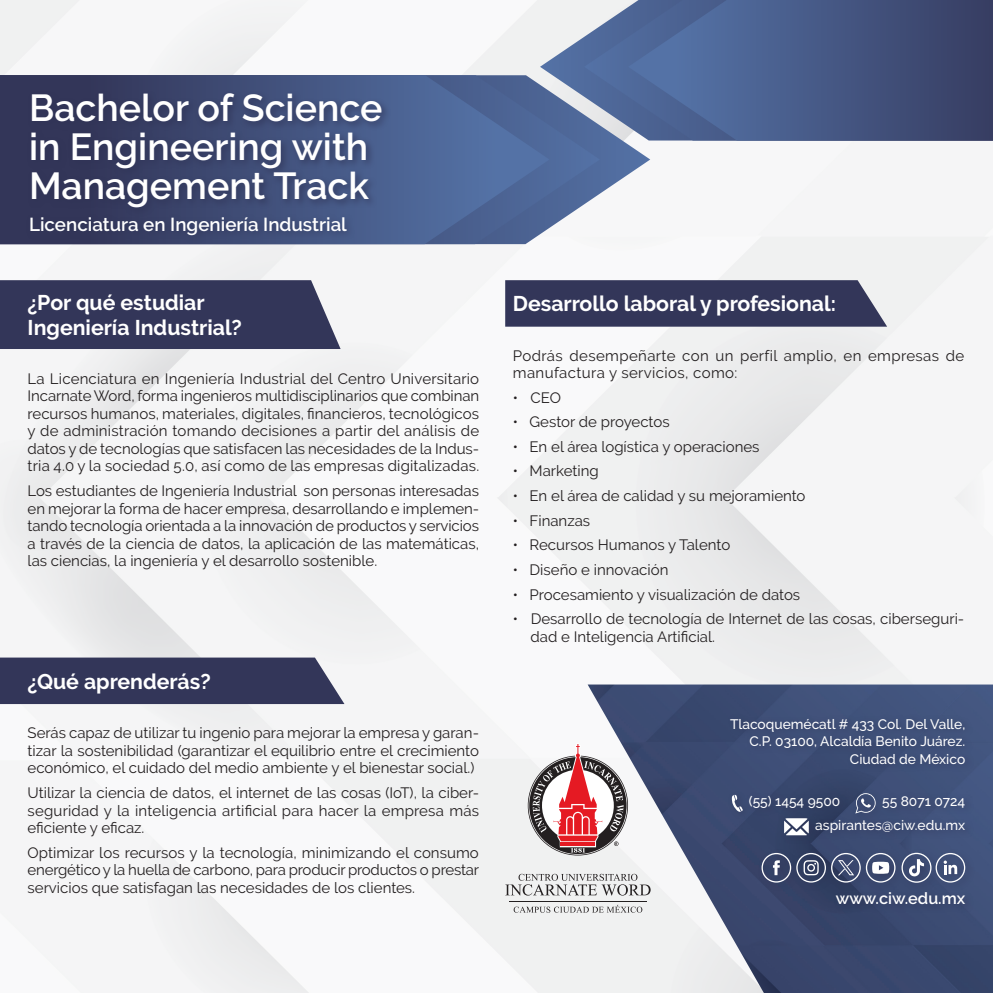
<style>
.page{position:relative;width:993px;height:993px;background:#fff}
.page>*{position:absolute;margin:0;border:0;box-sizing:border-box;transform-origin:0 0}
.t1{font:600 37.5px "Raleway";color:#fff}
.t2{font:700 21.25px "Raleway";color:#fff}
.t3{font:600 18.75px "Raleway";color:#fff}
.t4{font:600 16.25px "Raleway";color:#fff}
.t5{font:15px/17.5px "Raleway";color:#231f20;text-align:justify}
.t6{font:15px/17.5px "Raleway";letter-spacing:.025em;color:#231f20}
.t7{font:500 13.75px/17.5px "Raleway";color:#fff;text-align:right}
</style>
<div class="page">
<img style="left:0;top:0;width:992px;height:992px">
<div style="left:0;top:280px;width:340px;height:69px;background:#333659"></div>
<img style="left:587px;top:684px;width:405px;height:308px">
<svg style="left:599px;top:140px;width:51px;height:104px"></svg>
<svg style="left:549px;top:140px;width:50px;height:104px"></svg>
<svg style="left:0;top:75px;width:549px;height:169px;background:#495d8b"></svg>
<svg style="left:540px;top:0;width:44px;height:140px"></svg>
<svg style="left:584px;top:0;width:44px;height:140px;background:#7b8eb2"></svg>
<svg style="left:628px;top:0;width:364px;height:140px;background:#465986"></svg>
<svg style="left:505px;top:873px;width:145px;height:22px"></svg>
<svg style="left:513px;top:904px;width:129px;height:8px"></svg>
<hr style="left:509px;top:901px;width:137px;height:1px;background:#231f20">
<svg style="left:527px;top:742px;width:100px;height:113px"></svg>
<div style="left:505px;top:280px;width:381px;height:46px;background:#333659"></div>
<div style="left:0;top:657px;width:344px;height:46px;background:#333659"></div>
<div style="left:726px;top:714px;width:248px;height:199px;background:#2e3254;opacity:.6"></div>
<svg style="left:731px;top:794px;width:12px;height:18px"></svg>
<svg style="left:855px;top:793px;width:20px;height:20px"></svg>
<svg style="left:783px;top:818px;width:25px;height:17px"></svg>
<svg style="left:761px;top:852px;width:134px;height:30px;background:#5e6986"></svg>
<svg style="left:901px;top:852px;width:63px;height:30px;background:#677392"></svg>
<div style="left:26px;top:213px;width:329px;height:31px;background:#2e3254;opacity:.6"></div>
<div style="left:27px;top:90px;width:363px;height:126px;background:#2e3254;opacity:.75"></div>
<p class="t1" style="left:29px;top:87px;width:355px">Bachelor of Science</p>
<p class="t1" style="left:29px;top:125px;width:340px">in Engineering with</p>
<p class="t1" style="left:29px;top:164px;width:341px">Management Track</p>
<p class="t3" style="left:29px;top:214px;width:319px">Licenciatura en Ingeniería Industrial</p>
<p class="t2" style="left:28px;top:290px;width:179px">¿Por qué estudiar</p>
<p class="t2" style="left:28px;top:315px;width:215px">Ingeniería Industrial?</p>
<p class="t5" style="left:28px;top:369px;width:453px">La Licenciatura en Ingeniería Industrial del Centro Universitario Incarnate Word, forma ingenieros multidisciplinarios que combinan recursos humanos, materiales, digitales, financieros, tecnológicos y de administración tomando decisiones a partir del análisis de datos y de tecnologías que satisfacen las necesidades de la Indus&shy;tria 4.0 y la sociedad 5.0, así como de las empresas digitalizadas.</p>
<p class="t5" style="left:28px;top:482px;width:453px">Los estudiantes de Ingeniería Industrial son personas interesadas en mejorar la forma de hacer empresa, desarrollando e implemen&shy;tando tecnología orientada a la innovación de productos y servicios a través de la ciencia de datos, la aplicación de las matemáticas, las ciencias, la ingeniería y el desarrollo sostenible.</p>
<p class="t2" style="left:28px;top:669px;width:184px">¿Qué aprenderás?</p>
<p class="t5" style="left:28px;top:724px;width:453px">Serás capaz de utilizar tu ingenio para mejorar la empresa y garan&shy;tizar la sostenibilidad (garantizar el equilibrio entre el crecimiento económico, el cuidado del medio ambiente y el bienestar social.)</p>
<p class="t5" style="left:28px;top:783px;width:453px">Utilizar la ciencia de datos, el internet de las cosas (IoT), la ciber&shy;seguridad y la inteligencia artificial para hacer la empresa más eficiente y eficaz.</p>
<p class="t5" style="left:28px;top:843px;width:453px">Optimizar los recursos y la tecnología, minimizando el consumo energético y la huella de carbono, para producir productos o prestar servicios que satisfagan las necesidades de los clientes.</p>
<p class="t2" style="left:512px;top:291px;width:325px">Desarrollo laboral y profesional:</p>
<p class="t6" style="left:512px;top:346px;width:453px">Podrás desempeñarte con un perfil amplio, en empresas de manufactura y servicios, como:</p>
<p class="t5" style="left:512px;top:388px;width:50px">• CEO</p>
<p class="t5" style="left:512px;top:413px;width:158px">• Gestor de proyectos</p>
<p class="t5" style="left:512px;top:437px;width:248px">• En el área logística y operaciones</p>
<p class="t5" style="left:512px;top:462px;width:87px">• Marketing</p>
<p class="t5" style="left:512px;top:487px;width:294px">• En el área de calidad y su mejoramiento</p>
<p class="t5" style="left:512px;top:511px;width:79px">• Finanzas</p>
<p class="t5" style="left:512px;top:536px;width:219px">• Recursos Humanos y Talento</p>
<p class="t5" style="left:512px;top:560px;width:157px">• Diseño e innovación</p>
<p class="t5" style="left:512px;top:585px;width:289px">• Procesamiento y visualización de datos</p>
<p class="t5" style="left:530px;top:610px;width:435px;text-indent:-18px">• Desarrollo de tecnología de Internet de las cosas, ciberseguri&shy;dad e Inteligencia Artificial.</p>
<p class="t7" style="left:729px;top:714px;width:237px">Tlacoquemécatl # 433 Col. Del Valle,<br>C.P. 03100, Alcaldía Benito Juárez.</p>
<p class="t7" style="left:849px;top:749px;width:117px">Ciudad de México</p>
<p class="t7" style="left:748px;top:791px;width:93px">(55) 1454 9500</p>
<p class="t7" style="left:881px;top:791px;width:85px">55 8071 0724</p>
<p class="t7" style="left:815px;top:816px;width:151px">aspirantes@ciw.edu.mx</p>
<p class="t4" style="left:835px;top:888px;width:131px">www.ciw.edu.mx</p>
</div>
